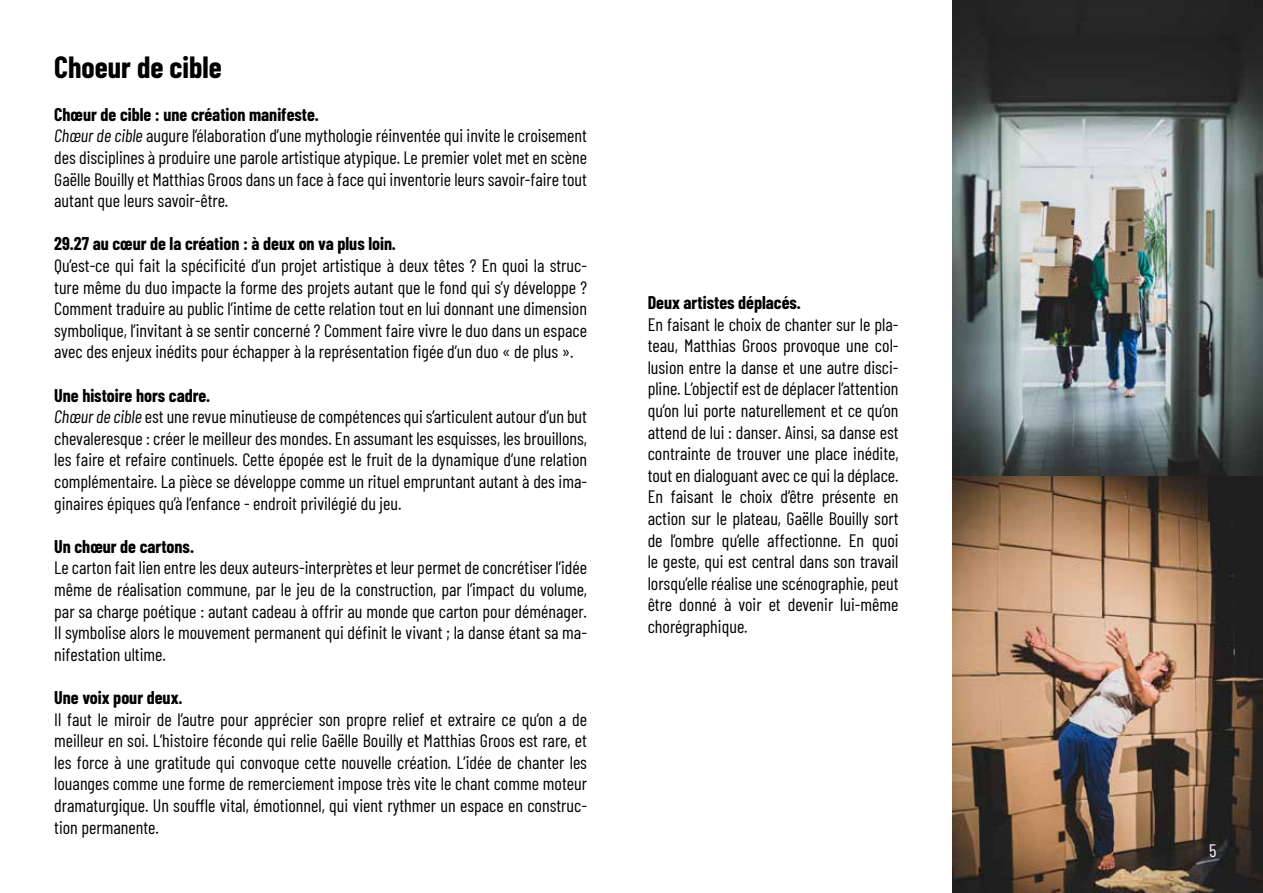
<style>
.page{position:relative;width:1263px;height:893px;background:#fff}
.page>*{position:absolute;margin:0;border:0;box-sizing:border-box;transform-origin:0 0}
.t1{font:700 30px "Barlow Condensed";color:#000}
.t2{font:18px/21.6px "Barlow Condensed";color:#000;text-align:justify}
.t3{font:700 18px "Barlow Condensed";color:#000}
.t4{font:18px "Barlow Condensed";color:#fff}
.s1{font-weight:700}
.s2{font-style:italic}
</style>
<div class="page">
<img style="left:952px;top:476px;width:311px;height:417px">
<img style="left:952px;top:0;width:311px;height:476px">
<h1 class="t1" style="left:54px;top:45px;width:169px">Choeur de cible</h1>
<p class="t2" style="left:54px;top:102px;width:534px;text-align:left"><span class="s1">Chœur de cible : une création manifeste.<br></span><span class="s2">Chœur de cible</span> augure l’élaboration d’une mythologie réinventée qui invite le croisement des disciplines à produire une parole artistique atypique. Le premier volet met en scène Gaëlle Bouilly et Matthias Groos dans un face à face qui inventorie leurs savoir-faire tout autant que leurs savoir-être.</p>
<p class="t3" style="left:54px;top:231px;width:343px">29.27 au cœur de la création : à deux on va plus loin.</p>
<p class="t2" style="left:54px;top:253px;width:534px">Qu’est-ce qui fait la spécificité d’un projet artistique à deux têtes ? En quoi la struc&shy;ture même du duo impacte la forme des projets autant que le fond qui s’y développe ?<br>Comment traduire au public l’intime de cette relation tout en lui donnant une dimension symbolique, l’invitant à se sentir concerné ? Comment faire vivre le duo dans un espace avec des enjeux inédits pour échapper à la représentation figée d’un duo « de plus ».</p>
<p class="t2" style="left:54px;top:383px;width:534px;text-align:left"><span class="s1">Une histoire hors cadre.<br></span><span class="s2">Chœur de cible</span> est une revue minutieuse de compétences qui s’articulent autour d’un but chevaleresque : créer le meilleur des mondes. En assumant les esquisses, les brouillons, les faire et refaire continuels. Cette épopée est le fruit de la dynamique d’une relation complémentaire. La pièce se développe comme un rituel empruntant autant à des ima&shy;ginaires épiques qu’à l’enfance - endroit privilégié du jeu.</p>
<p class="t3" style="left:54px;top:533px;width:141px">Un chœur de cartons.</p>
<p class="t2" style="left:54px;top:556px;width:534px">Le carton fait lien entre les deux auteurs-interprètes et leur permet de concrétiser l’idée même de réalisation commune, par le jeu de la construction, par l’impact du volume, par sa charge poétique : autant cadeau à offrir au monde que carton pour déménager.<br>Il symbolise alors le mouvement permanent qui définit le vivant ; la danse étant sa ma&shy;nifestation ultime.</p>
<p class="t3" style="left:54px;top:685px;width:130px">Une voix pour deux.</p>
<p class="t2" style="left:54px;top:707px;width:534px">Il faut le miroir de l’autre pour apprécier son propre relief et extraire ce qu’on a de meilleur en soi. L’histoire féconde qui relie Gaëlle Bouilly et Matthias Groos est rare, et les force à une gratitude qui convoque cette nouvelle création. L’idée de chanter les louanges comme une forme de remerciement impose très vite le chant comme moteur dramaturgique. Un souffle vital, émotionnel, qui vient rythmer un espace en construc&shy;tion permanente.</p>
<p class="t3" style="left:648px;top:290px;width:155px">Deux artistes déplacés.</p>
<p class="t2" style="left:648px;top:312px;width:252px">En faisant le choix de chanter sur le pla&shy;teau, Matthias Groos provoque une col&shy;lusion entre la danse et une autre disci&shy;pline. L’objectif est de déplacer l’attention qu’on lui porte naturellement et ce qu’on attend de lui : danser. Ainsi, sa danse est contrainte de trouver une place inédite, tout en dialoguant avec ce qui la déplace.<br>En faisant le choix d’être présente en action sur le plateau, Gaëlle Bouilly sort de l’ombre qu’elle affectionne. En quoi le geste, qui est central dans son travail lorsqu’elle réalise une scénographie, peut être donné à voir et devenir lui-même chorégraphique.</p>
<p class="t4" style="left:1209px;top:838px;width:9px">5</p>
</div>
